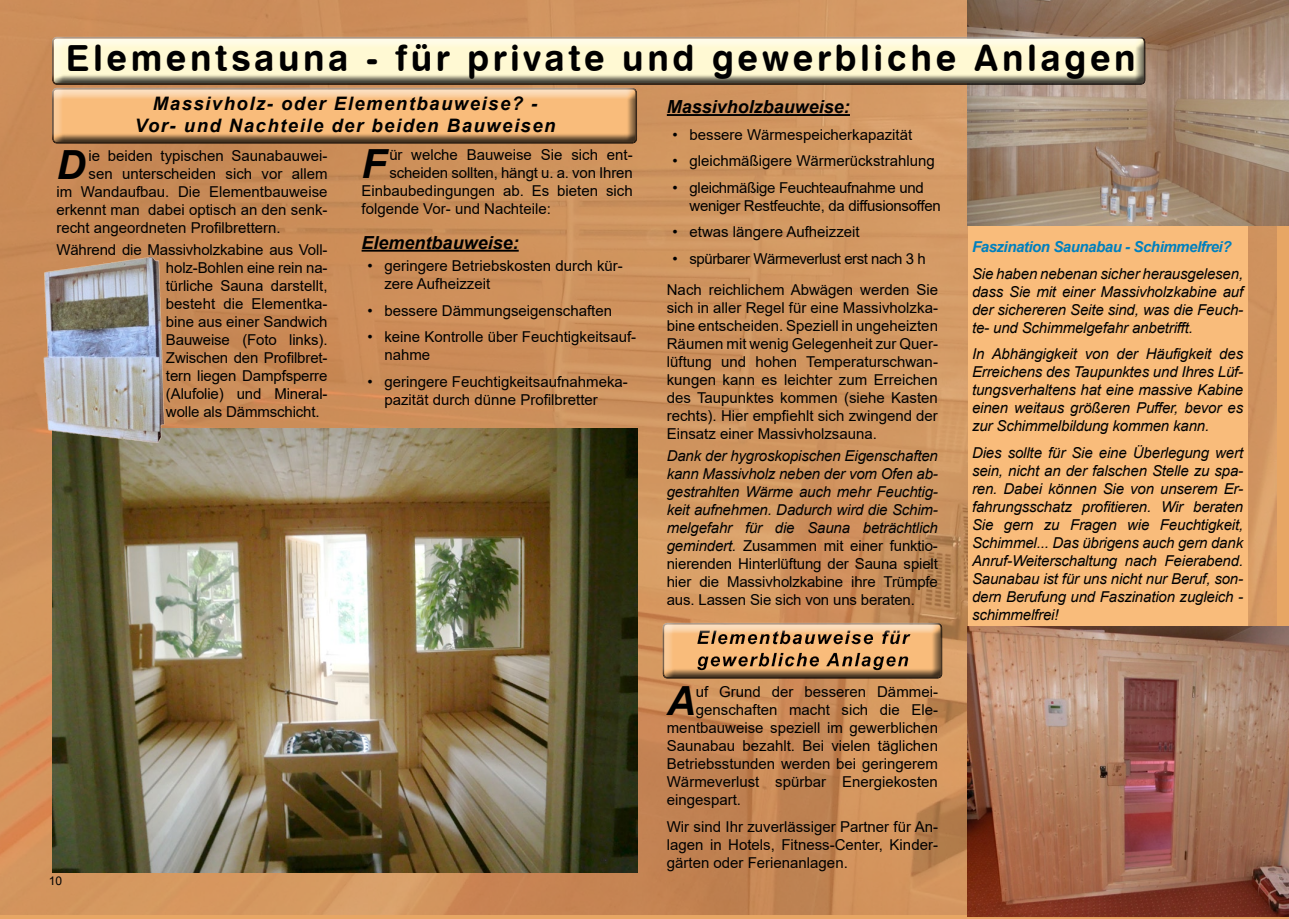
<style>
.page{position:relative;width:1289px;height:919px;background:#fff}
.page>*{position:absolute;margin:0;border:0;box-sizing:border-box;transform-origin:0 0}
.t1{font:italic 700 40.2px "Arial";color:#000}
.t2{font:36px "Swiss 721 BT Bold Rounded";letter-spacing:.1em;color:#000}
.t3{font:italic 700 18.6px/22.2px "Arial";letter-spacing:.08em;color:#000;text-align:center}
.t4{font:italic 700 18px "Arial";color:#000}
.t5{font:15px/18px "Arial";color:#000;text-align:justify}
.t6{font:italic 15px/18px "Arial";letter-spacing:-.01em;color:#000;text-align:justify}
.t7{font:15px/18px "Arial";letter-spacing:-.02em;color:#000}
.t8{font:12px "Arial";color:#000}
.s1{font-style:normal}
.s2{font-weight:700;color:#0080be}
</style>
<div class="page">
<img style="left:0;top:0;width:1276px;height:914px">
<hr style="left:666px;top:114px;width:184px;height:2px;background:#000">
<div style="left:967px;top:210px;width:280px;height:420px;background:#f9bc7b"></div>
<img style="left:52px;top:428px;width:585px;height:444px">
<div style="left:44px;top:82px;width:593px;height:63px;background:#000;opacity:.75"></div>
<img style="left:967px;top:626px;width:321px;height:290px">
<img style="left:44px;top:257px;width:122px;height:185px">
<hr style="left:361px;top:250px;width:157px;height:1px;background:#000">
<div style="left:654px;top:616px;width:290px;height:63px;background:#000;opacity:.75"></div>
<img style="left:967px;top:0;width:321px;height:225px">
<div style="left:44px;top:33px;width:1101px;height:54px;background:#000;opacity:.75"></div>
<p class="t2" style="left:66px;top:35px;width:1071px">Elementsauna - für private und gewerbliche Anlagen</p>
<p class="t3" style="left:135px;top:93px;width:422px">Massivholz- oder Elementbauweise? -<br>Vor- und Nachteile der beiden Bauweisen</p>
<p class="t1" style="left:56px;top:138px;width:30px">D</p>
<p class="t5" style="left:89px;top:146px;width:240px">ie beiden typischen Saunabauwei-</p>
<p class="t5" style="left:89px;top:164px;width:240px">sen unterscheiden sich vor allem</p>
<p class="t5" style="left:56px;top:182px;width:273px">im Wandaufbau. Die Elementbauweise</p>
<p class="t5" style="left:56px;top:200px;width:273px">erkennt man dabei optisch an den senk-</p>
<p class="t5" style="left:56px;top:218px;width:226px">recht angeordneten Profilbrettern.</p>
<p class="t5" style="left:166px;top:240px;width:163px;text-indent:-110px">Während die Massivholzkabine aus Voll&shy;holz-Bohlen eine rein na&shy;türliche Sauna darstellt, besteht die Elementka&shy;bine aus einer Sandwich Bauweise (Foto links).<br>Zwischen den Profilbret&shy;tern liegen Dampfsperre (Alufolie) und Mineral&shy;wolle als Dämmschicht.</p>
<p class="t1" style="left:361px;top:137px;width:26px">F</p>
<p class="t5" style="left:389px;top:146px;width:245px">ür welche Bauweise Sie sich ent-</p>
<p class="t5" style="left:389px;top:164px;width:245px">scheiden sollten, hängt u. a. von Ihren</p>
<p class="t5" style="left:361px;top:182px;width:273px">Einbaubedingungen ab. Es bieten sich</p>
<p class="t5" style="left:361px;top:200px;width:191px">folgende Vor- und Nachteile:</p>
<p class="t4" style="left:361px;top:230px;width:159px">Elementbauweise:</p>
<p class="t5" style="left:384px;top:257px;width:240px;text-indent:-17px">• geringere Betriebskosten durch kür&shy;zere Aufheizzeit</p>
<p class="t5" style="left:367px;top:301px;width:246px">• bessere Dämmungseigenschaften</p>
<p class="t5" style="left:384px;top:328px;width:253px;text-indent:-17px">• keine Kontrolle über Feuchtigkeitsauf&shy;nahme</p>
<p class="t5" style="left:384px;top:372px;width:245px;text-indent:-17px">• geringere Feuchtigkeitsaufnahmeka&shy;pazität durch dünne Profilbretter</p>
<p class="t4" style="left:666px;top:95px;width:185px">Massivholzbauweise:</p>
<p class="t5" style="left:672px;top:125px;width:241px">• bessere Wärmespeicherkapazität</p>
<p class="t5" style="left:672px;top:152px;width:264px">• gleichmäßigere Wärmerückstrahlung</p>
<p class="t7" style="left:689px;top:178px;width:253px;text-indent:-17px">• gleichmäßige Feuchteaufnahme und weniger Restfeuchte, da diffusionsoffen</p>
<p class="t5" style="left:672px;top:223px;width:189px">• etwas längere Aufheizzeit</p>
<p class="t5" style="left:666px;top:243px;width:273px;line-height:30.8px;text-align:center">• spürbarer Wärmeverlust erst nach 3 h<br>Nach reichlichem Abwägen werden Sie</p>
<p class="t5" style="left:666px;top:298px;width:273px">sich in aller Regel für eine Massivholzka&shy;bine entscheiden. Speziell in ungeheizten Räumen mit wenig Gelegenheit zur Quer&shy;lüftung und hohen Temperaturschwan&shy;kungen kann es leichter zum Erreichen des Taupunktes kommen (siehe Kasten rechts). Hier empfiehlt sich zwingend der Einsatz einer Massivholzsauna.</p>
<p class="t6" style="left:666px;top:447px;width:273px">Dank der hygroskopischen Eigenschaften kann Massivholz neben der vom Ofen ab&shy;gestrahlten Wärme auch mehr Feuchtig&shy;keit aufnehmen. Dadurch wird die Schim&shy;melgefahr für die Sauna beträchtlich gemindert. <span class="s1">Zusammen mit einer funktio&shy;nierenden Hinterlüftung der Sauna spielt hier die Massivholzkabine ihre Trümpfe aus. Lassen Sie sich von uns beraten.</span></p>
<p class="t8" style="left:49px;top:872px;width:15px">10</p>
<p class="t1" style="left:666px;top:674px;width:30px">A</p>
<p class="t5" style="left:695px;top:682px;width:244px">uf Grund der besseren Dämmei-</p>
<p class="t5" style="left:695px;top:700px;width:244px">genschaften macht sich die Ele-</p>
<p class="t5" style="left:666px;top:718px;width:273px">mentbauweise speziell im gewerblichen</p>
<p class="t5" style="left:666px;top:736px;width:273px">Saunabau bezahlt. Bei vielen täglichen</p>
<p class="t5" style="left:666px;top:754px;width:273px">Betriebsstunden werden bei geringerem</p>
<p class="t5" style="left:666px;top:772px;width:273px">Wärmeverlust spürbar Energiekosten</p>
<p class="t5" style="left:666px;top:790px;width:76px">eingespart.</p>
<p class="t5" style="left:666px;top:817px;width:273px">Wir sind Ihr zuverlässiger Partner für An&shy;lagen in Hotels, Fitness-Center, Kinder&shy;gärten oder Ferienanlagen.</p>
<p class="t6" style="left:972px;top:234px;width:272px;line-height:26.5px"><span class="s2">Faszination Saunabau - Schimmelfrei?<br></span>Sie haben nebenan sicher herausgelesen,</p>
<p class="t6" style="left:972px;top:282px;width:273px">dass Sie mit einer Massivholzkabine auf der sichereren Seite sind, was die Feuch&shy;te- und Schimmelgefahr anbetrifft.</p>
<p class="t6" style="left:972px;top:345px;width:273px">In Abhängigkeit von der Häufigkeit des Erreichens des Taupunktes und Ihres Lüf&shy;tungsverhaltens hat eine massive Kabine einen weitaus größeren Puffer, bevor es zur Schimmelbildung kommen kann.</p>
<p class="t6" style="left:972px;top:443px;width:273px">Dies sollte für Sie eine Überlegung wert sein, nicht an der falschen Stelle zu spa&shy;ren. Dabei können Sie von unserem Er&shy;fahrungsschatz profitieren. Wir beraten Sie gern zu Fragen wie Feuchtigkeit, Schimmel... Das übrigens auch gern dank Anruf-Weiterschaltung nach Feierabend.<br>Saunabau ist für uns nicht nur Beruf, son&shy;dern Berufung und Faszination zugleich - schimmelfrei!</p>
</div>
